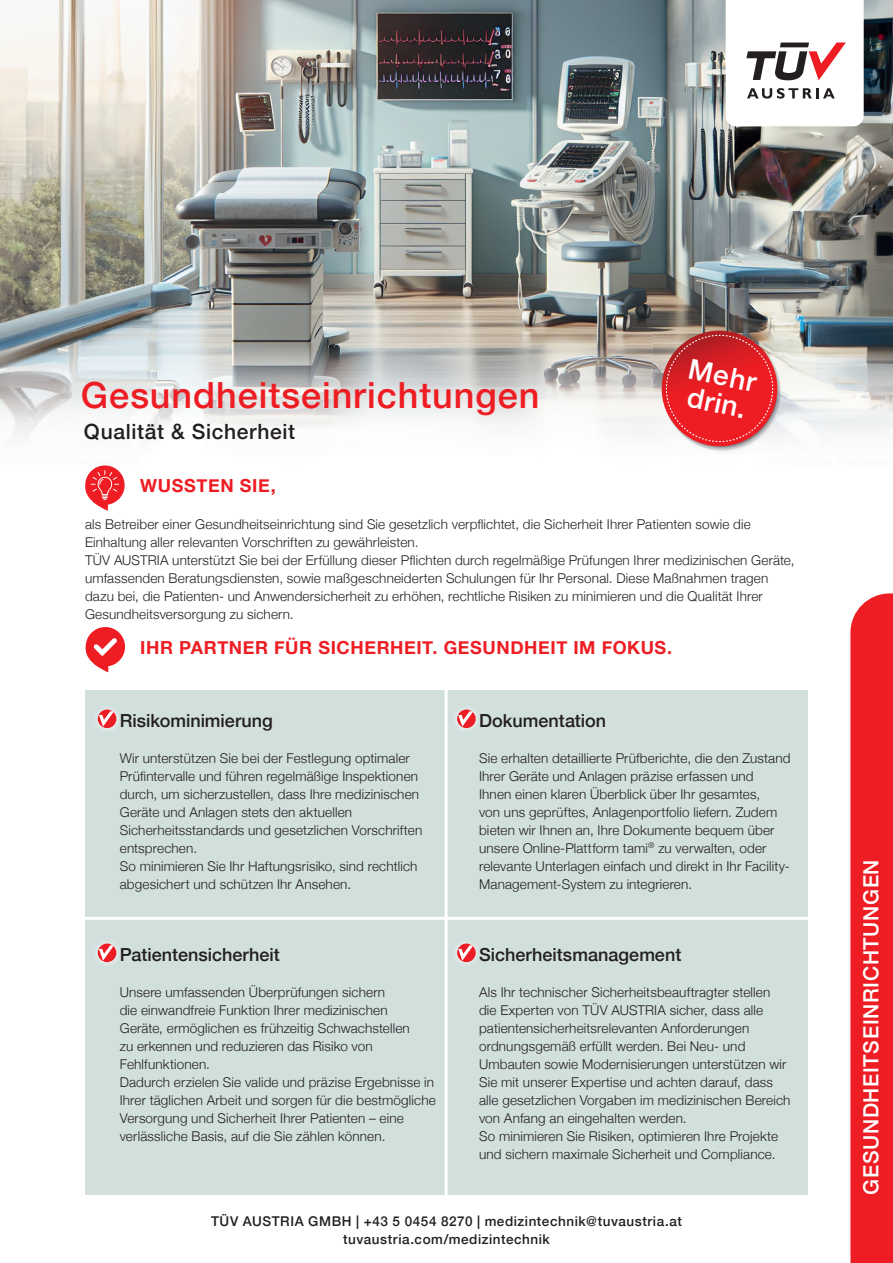
<style>
.page{position:relative;width:893px;height:1263px;background:#fff}
.page>*{position:absolute;margin:0;border:0;box-sizing:border-box;transform-origin:0 0}
.t1{font:500 36px "Helvetica Neue";letter-spacing:.025em;color:#ee1d23}
.t2{font:500 27.75px/27.8px "Helvetica Neue";color:#fff}
.t3{font:500 21px "Helvetica Neue";letter-spacing:.03em;color:#fff}
.t4{font:500 21px "Helvetica Neue";letter-spacing:.03em;color:#231f20}
.t5{font:500 18px "Helvetica Neue";color:#231f20}
.t6{font:700 18px "Helvetica Neue";letter-spacing:.035em;color:#ee1d23}
.t7{font:300 13.5px/18px "Helvetica Neue";letter-spacing:.01em;color:#231f20}
.t8{font:500 13.5px/18px "Helvetica Neue";letter-spacing:.04em;color:#231f20;text-align:center}
</style>
<div class="page">
<img style="left:0;top:0;width:788px;height:200px">
<img style="left:788px;top:0;width:105px;height:437px">
<img style="left:0;top:200px;width:525px;height:238px">
<img style="left:525px;top:200px;width:263px;height:150px">
<img style="left:525px;top:350px;width:108px;height:84px">
<div style="left:85px;top:691px;width:723px;height:504px;background:#d1dfdd"></div>
<div style="left:850px;top:593px;width:43px;height:670px;background:#ee1d23"></div>
<hr style="left:445px;top:660px;width:3px;height:571px;background:#fff">
<hr style="left:64px;top:917px;width:762px;height:3px;background:#fff">
<img style="left:96px;top:708px;width:22px;height:22px">
<svg style="left:98px;top:709px;width:18px;height:19px"></svg>
<svg style="left:99px;top:711px;width:14px;height:16px"></svg>
<img style="left:96px;top:942px;width:22px;height:22px">
<svg style="left:98px;top:943px;width:18px;height:19px"></svg>
<svg style="left:99px;top:945px;width:14px;height:16px"></svg>
<img style="left:455px;top:708px;width:22px;height:22px">
<svg style="left:457px;top:709px;width:19px;height:19px"></svg>
<svg style="left:458px;top:711px;width:15px;height:16px"></svg>
<img style="left:455px;top:942px;width:22px;height:22px">
<svg style="left:457px;top:943px;width:19px;height:19px"></svg>
<svg style="left:458px;top:945px;width:15px;height:16px"></svg>
<img style="left:783px;top:334px;width:4px;height:78px">
<svg style="left:633px;top:304px;width:150px;height:148px;background:#c96b6a"></svg>
<svg style="left:85px;top:465px;width:40px;height:46px"></svg>
<svg style="left:86px;top:627px;width:39px;height:45px"></svg>
<svg style="left:726px;top:0;width:138px;height:126px"></svg>
<h1 class="t1" style="left:81px;top:366px;width:460px">Gesundheitseinrichtungen</h1>
<h3 class="t4" style="left:84px;top:414px;width:213px">Qualität &amp; Sicherheit</h3>
<h3 class="t6" style="left:140px;top:475px;width:137px">WUSSTEN SIE,</h3>
<h2 class="t2" style="left:692px;top:352px;width:70px;rotate:12deg">Mehr drin.</h2>
<p class="t7" style="left:85px;top:514px;width:711px">als Betreiber einer Gesundheitseinrichtung sind Sie gesetzlich verpflichtet, die Sicherheit Ihrer Patienten sowie die Einhaltung aller relevanten Vorschriften zu gewährleisten.<br>TÜV AUSTRIA unterstützt Sie bei der Erfüllung dieser Pflichten durch regelmäßige Prüfungen Ihrer medizinischen Geräte, umfassenden Beratungsdiensten, sowie maßgeschneiderten Schulungen für Ihr Personal. Diese Maßnahmen tragen dazu bei, die Patienten- und Anwendersicherheit zu erhöhen, rechtliche Risiken zu minimieren und die Qualität Ihrer Gesundheitsversorgung zu sichern.</p>
<h3 class="t6" style="left:140px;top:637px;width:533px">IHR PARTNER FÜR SICHERHEIT. GESUNDHEIT IM FOKUS.</h3>
<h3 class="t5" style="left:120px;top:706px;width:155px">Risikominimierung</h3>
<p class="t7" style="left:120px;top:748px;width:304px">Wir unterstützen Sie bei der Festlegung optimaler Prüfintervalle und führen regel mäßige Inspektionen durch, um sicherzustellen, dass Ihre medizinischen Geräte und Anlagen stets den aktuellen Sicherheitsstandards und gesetzlichen Vorschriften entsprechen.<br>So minimieren Sie Ihr Haftungsrisiko, sind rechtlich abgesichert und schützen Ihr Ansehen.</p>
<h3 class="t5" style="left:120px;top:940px;width:162px">Patientensicherheit</h3>
<p class="t7" style="left:120px;top:982px;width:318px">Unsere umfassenden Überprüfungen sichern<br>die einwandfreie Funktion Ihrer medizinischen<br>Geräte, ermöglichen es frühzeitig Schwachstellen<br>zu erkennen und reduzieren das Risiko von Fehlfunktionen.<br>Dadurch erzielen Sie valide und präzise Ergebnisse in Ihrer täglichen Arbeit und sorgen für die bestmögliche Versorgung und Sicherheit Ihrer Patienten – eine verlässliche Basis, auf die Sie zählen können.</p>
<h3 class="t5" style="left:479px;top:706px;width:129px">Dokumentation</h3>
<p class="t7" style="left:479px;top:748px;width:313px">Sie erhalten detaillierte Prüfberichte, die den Zustand Ihrer Geräte und Anlagen präzise erfassen und<br>Ihnen einen klaren Überblick über Ihr gesamtes,<br>von uns geprüftes, Anlagenportfolio liefern. Zudem bieten wir Ihnen an, Ihre Dokumente bequem über unsere Online-Plattform tami<sup>®</sup> zu verwalten, oder relevante Unterlagen einfach und direkt in Ihr Facility-Management-System zu integrieren.</p>
<h3 class="t5" style="left:479px;top:940px;width:204px">Sicherheitsmanagement</h3>
<p class="t7" style="left:479px;top:982px;width:313px">Als Ihr technischer Sicherheitsbeauftragter stellen die Experten von TÜV AUSTRIA sicher, dass alle patientensicherheits relevanten Anforderungen ordnungsgemäß erfüllt werden. Bei Neu- und Umbauten sowie Modernisierungen unterstützen wir Sie mit unserer Expertise und achten darauf, dass alle gesetzlichen Vorgaben im medizinischen Bereich von Anfang an eingehalten werden.<br>So minimieren Sie Risiken, optimieren Ihre Projekte und sichern maximale Sicherheit und Compliance.</p>
<p class="t8" style="left:211px;top:1211px;width:472px">TÜV AUSTRIA GMBH | +43 5 0454 8270 | medizintechnik@tuvaustria.at tuvaustria.com/medizintechnik</p>
<h3 class="t3" style="left:854px;top:1195px;width:337px;rotate:-90deg">GESUNDHEITSEINRICHTUNGEN</h3>
</div>
